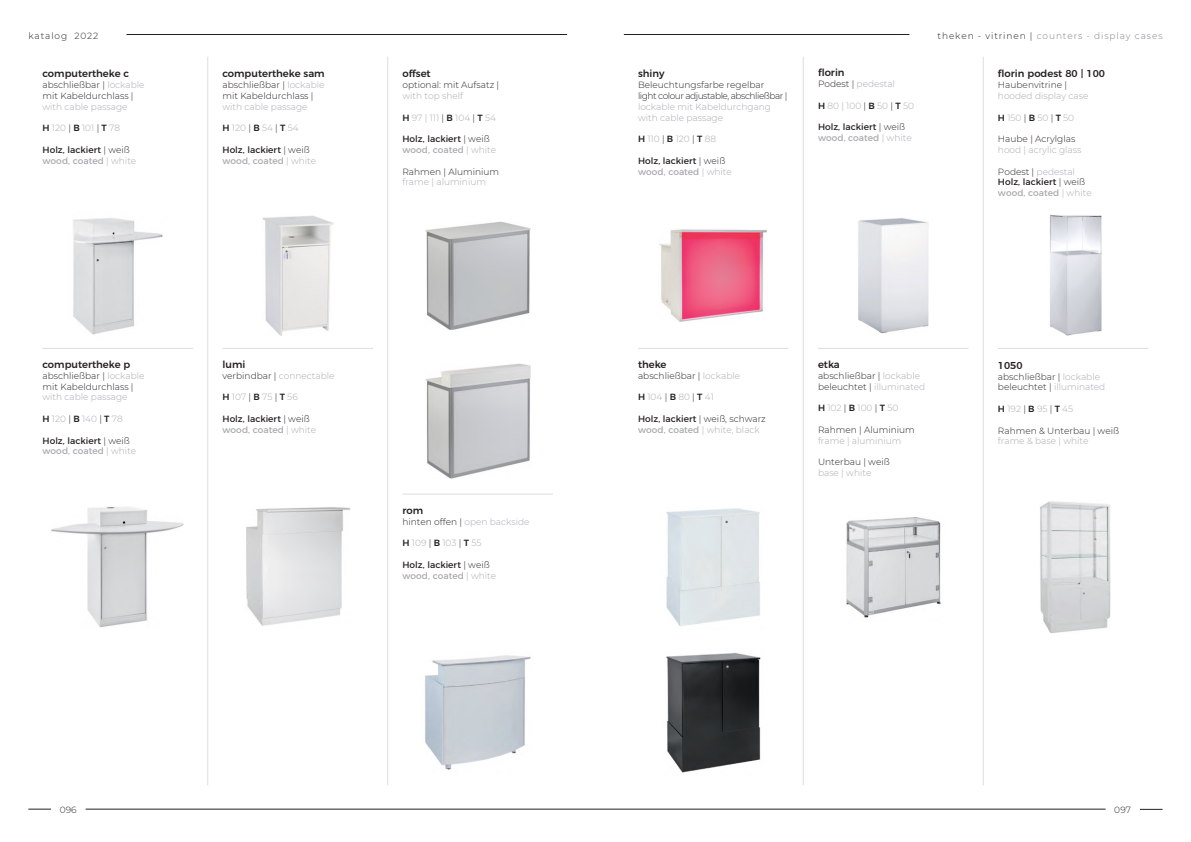
<style>
.page{position:relative;width:1191px;height:842px;background:#fff}
.page>*{position:absolute;margin:0;border:0;box-sizing:border-box;transform-origin:0 0}
.t1{font:500 10px "Montserrat";color:#231f20}
.t2{font:300 9px/10.8px "Montserrat";color:#a7a9ac}
.t3{font:300 9px/10.8px "Montserrat";color:#231f20}
.t4{font:9px/10.8px "Montserrat";color:#231f20}
.t5{font:300 9px/10.8px "Montserrat";letter-spacing:-.05em;color:#231f20}
.t6{font:300 9px "Montserrat";letter-spacing:.1em;color:#808285}
.t7{font:300 9px "Montserrat";letter-spacing:.1em;color:#231f20}
.s1{color:#231f20}
.s2{color:#a7a9ac}
.s3{font-weight:500;color:#231f20}
.s4{font-weight:300}
.s5{font-weight:300;color:#a7a9ac}
.s6{font-weight:400;color:#231f20}
.s7{font-weight:400}
</style>
<div class="page">
<hr style="left:86px;top:809px;width:1019px;height:1px;background:#231f20">
<svg style="left:28px;top:809px;width:23px;height:1px"></svg>
<svg style="left:1139px;top:809px;width:23px;height:1px"></svg>
<hr style="left:803px;top:57px;width:1px;height:728px;background:#a7a9ac">
<hr style="left:207px;top:57px;width:1px;height:728px;background:#a7a9ac">
<hr style="left:983px;top:57px;width:1px;height:728px;background:#a7a9ac">
<hr style="left:387px;top:57px;width:1px;height:728px;background:#a7a9ac">
<hr style="left:126px;top:34px;width:441px;height:1px;background:#231f20">
<hr style="left:624px;top:34px;width:285px;height:1px;background:#231f20">
<img style="left:73px;top:218px;width:90px;height:117px">
<img style="left:262px;top:215px;width:71px;height:121px">
<img style="left:51px;top:507px;width:133px;height:120px">
<img style="left:246px;top:507px;width:104px;height:119px">
<img style="left:425px;top:655px;width:106px;height:115px">
<img style="left:425px;top:221px;width:105px;height:108px">
<img style="left:425px;top:363px;width:105px;height:116px">
<hr style="left:43px;top:348px;width:150px;height:1px;background:#a7a9ac">
<hr style="left:222px;top:348px;width:151px;height:1px;background:#a7a9ac">
<hr style="left:402px;top:494px;width:151px;height:1px;background:#a7a9ac">
<img style="left:659px;top:229px;width:108px;height:93px">
<img style="left:1040px;top:501px;width:70px;height:132px">
<img style="left:1049px;top:215px;width:53px;height:121px">
<img style="left:666px;top:508px;width:94px;height:118px">
<img style="left:846px;top:517px;width:95px;height:101px">
<img style="left:858px;top:218px;width:70px;height:115px">
<img style="left:666px;top:653px;width:95px;height:120px">
<hr style="left:638px;top:348px;width:150px;height:1px;background:#a7a9ac">
<hr style="left:818px;top:348px;width:150px;height:1px;background:#a7a9ac">
<hr style="left:998px;top:348px;width:150px;height:1px;background:#a7a9ac">
<p class="t7" style="left:28px;top:29px;width:71px">katalog 2022</p>
<p class="t6" style="left:937px;top:29px;width:226px"><span class="s1">theken - vitrinen |</span> counters - display cases</p>
<p class="t1" style="left:43px;top:66px;width:88px">computertheke c</p>
<p class="t3" style="left:43px;top:79px;width:104px">abschließbar | <span class="s2">lockable </span>mit Kabeldurchlass |</p>
<p class="t2" style="left:43px;top:101px;width:87px">with cable passage</p>
<p class="t2" style="left:43px;top:122px;width:79px"><span class="s3">H</span> 120 <span class="s1">|</span> <span class="s3">B</span> 101 <span class="s1">|</span> <span class="s3">T</span> 78</p>
<p class="t4" style="left:43px;top:144px;width:95px">Holz, lackiert <span class="s4">| weiß </span><span class="s2">wood, coated</span> <span class="s5">| white</span></p>
<p class="t1" style="left:818px;top:65px;width:28px">florin</p>
<p class="t2" style="left:818px;top:78px;width:78px"><span class="s1">Podest |</span> pedestal</p>
<p class="t2" style="left:818px;top:100px;width:97px"><span class="s3">H</span> 80 | 100 <span class="s1">|</span> <span class="s3">B</span> 50 <span class="s1">|</span> <span class="s3">T</span> 50</p>
<p class="t4" style="left:818px;top:121px;width:95px">Holz, lackiert <span class="s4">| weiß </span><span class="s2">wood, coated</span> <span class="s5">| white</span></p>
<p class="t1" style="left:998px;top:66px;width:108px">florin podest 80 | 100</p>
<p class="t3" style="left:998px;top:79px;width:71px">Haubenvitrine |</p>
<p class="t2" style="left:998px;top:90px;width:92px">hooded display case</p>
<p class="t2" style="left:998px;top:112px;width:78px"><span class="s3">H</span> 150 <span class="s1">|</span> <span class="s3">B</span> 50 <span class="s1">|</span> <span class="s3">T</span> 50</p>
<p class="t3" style="left:998px;top:133px;width:79px">Haube | Acrylglas</p>
<p class="t2" style="left:998px;top:144px;width:85px">hood | acrylic glass</p>
<p class="t2" style="left:998px;top:166px;width:95px"><span class="s1">Podest |</span> pedestal<br><span class="s6">Holz, lackiert</span> <span class="s1">| weiß </span><span class="s7">wood, coated</span> | white</p>
<p class="t1" style="left:638px;top:66px;width:28px">shiny</p>
<p class="t5" style="left:638px;top:79px;width:151px">Beleuchtungsfarbe regelbar<br>light colour adjustable, abschließbar |</p>
<p class="t2" style="left:638px;top:101px;width:135px">lockable mit Kabeldurchgang with cable passage</p>
<p class="t2" style="left:638px;top:133px;width:80px"><span class="s3">H</span> 110 <span class="s1">|</span> <span class="s3">B</span> 120 <span class="s1">|</span> <span class="s3">T</span> 88</p>
<p class="t4" style="left:638px;top:154px;width:95px">Holz, lackiert <span class="s4">| weiß </span><span class="s2">wood, coated</span> <span class="s5">| white</span></p>
<p class="t1" style="left:402px;top:66px;width:30px">offset</p>
<p class="t3" style="left:402px;top:79px;width:98px">optional: mit Aufsatz |</p>
<p class="t2" style="left:402px;top:90px;width:62px">with top shelf</p>
<p class="t2" style="left:402px;top:112px;width:95px"><span class="s3">H</span> 97 | 111 <span class="s1">|</span> <span class="s3">B</span> 104 <span class="s1">|</span> <span class="s3">T</span> 54</p>
<p class="t4" style="left:402px;top:133px;width:95px">Holz, lackiert <span class="s4">| weiß </span><span class="s2">wood, coated</span> <span class="s5">| white</span></p>
<p class="t3" style="left:402px;top:166px;width:98px">Rahmen | Aluminium</p>
<p class="t2" style="left:402px;top:176px;width:85px">frame | aluminium</p>
<p class="t1" style="left:222px;top:66px;width:104px">computertheke sam</p>
<p class="t3" style="left:222px;top:79px;width:104px">abschließbar | <span class="s2">lockable </span>mit Kabeldurchlass |</p>
<p class="t2" style="left:222px;top:101px;width:87px">with cable passage</p>
<p class="t2" style="left:222px;top:122px;width:78px"><span class="s3">H</span> 120 <span class="s1">|</span> <span class="s3">B</span> 54 <span class="s1">|</span> <span class="s3">T</span> 54</p>
<p class="t4" style="left:222px;top:144px;width:95px">Holz, lackiert <span class="s4">| weiß </span><span class="s2">wood, coated</span> <span class="s5">| white</span></p>
<p class="t1" style="left:43px;top:356px;width:89px">computertheke p</p>
<p class="t3" style="left:43px;top:370px;width:104px">abschließbar | <span class="s2">lockable </span>mit Kabeldurchlass |</p>
<p class="t2" style="left:43px;top:391px;width:87px">with cable passage</p>
<p class="t2" style="left:43px;top:413px;width:82px"><span class="s3">H</span> 120 <span class="s1">|</span> <span class="s3">B</span> 140 <span class="s1">|</span> <span class="s3">T</span> 78</p>
<p class="t4" style="left:43px;top:434px;width:95px">Holz, lackiert <span class="s4">| weiß </span><span class="s2">wood, coated</span> <span class="s5">| white</span></p>
<p class="t1" style="left:222px;top:356px;width:24px">lumi</p>
<p class="t3" style="left:222px;top:370px;width:114px">verbindbar | <span class="s2">connectable</span></p>
<p class="t2" style="left:222px;top:391px;width:77px"><span class="s3">H</span> 107 <span class="s1">|</span> <span class="s3">B</span> 75 <span class="s1">|</span> <span class="s3">T</span> 56</p>
<p class="t4" style="left:222px;top:413px;width:95px">Holz, lackiert <span class="s4">| weiß </span><span class="s2">wood, coated</span> <span class="s5">| white</span></p>
<p class="t1" style="left:402px;top:502px;width:22px">rom</p>
<p class="t3" style="left:402px;top:516px;width:129px">hinten offen | <span class="s2">open backside</span></p>
<p class="t2" style="left:402px;top:537px;width:80px"><span class="s3">H</span> 109 <span class="s1">|</span> <span class="s3">B</span> 103 <span class="s1">|</span> <span class="s3">T</span> 55</p>
<p class="t4" style="left:402px;top:558px;width:95px">Holz, lackiert <span class="s4">| weiß </span><span class="s2">wood, coated</span> <span class="s5">| white</span></p>
<p class="t1" style="left:638px;top:356px;width:30px">theke</p>
<p class="t3" style="left:638px;top:370px;width:104px">abschließbar | <span class="s2">lockable</span></p>
<p class="t2" style="left:638px;top:391px;width:77px"><span class="s3">H</span> 104 <span class="s1">|</span> <span class="s3">B</span> 80 <span class="s1">|</span> <span class="s3">T</span> 41</p>
<p class="t4" style="left:638px;top:413px;width:129px">Holz, lackiert <span class="s4">| weiß, schwarz </span><span class="s2">wood, coated</span> <span class="s5">| white, black</span></p>
<p class="t1" style="left:818px;top:356px;width:23px">etka</p>
<p class="t3" style="left:818px;top:370px;width:109px">abschließbar | <span class="s2">lockable </span>beleuchtet | <span class="s2">illuminated</span></p>
<p class="t2" style="left:818px;top:402px;width:82px"><span class="s3">H</span> 102 <span class="s1">|</span> <span class="s3">B</span> 100 <span class="s1">|</span> <span class="s3">T</span> 50</p>
<p class="t3" style="left:818px;top:424px;width:98px">Rahmen | Aluminium</p>
<p class="t2" style="left:818px;top:435px;width:85px">frame | aluminium</p>
<p class="t3" style="left:818px;top:456px;width:73px">Unterbau | weiß</p>
<p class="t2" style="left:818px;top:467px;width:55px">base | white</p>
<p class="t1" style="left:998px;top:357px;width:26px">1050</p>
<p class="t3" style="left:998px;top:371px;width:109px">abschließbar | <span class="s2">lockable </span>beleuchtet | <span class="s2">illuminated</span></p>
<p class="t2" style="left:998px;top:403px;width:77px"><span class="s3">H</span> 192 <span class="s1">|</span> <span class="s3">B</span> 95 <span class="s1">|</span> <span class="s3">T</span> 45</p>
<p class="t3" style="left:998px;top:425px;width:123px">Rahmen &amp; Unterbau | weiß</p>
<p class="t2" style="left:998px;top:435px;width:92px">frame &amp; base | white</p>
<p class="t3" style="left:60px;top:804px;width:18px">096</p>
<p class="t3" style="left:1114px;top:804px;width:18px">097</p>
</div>
